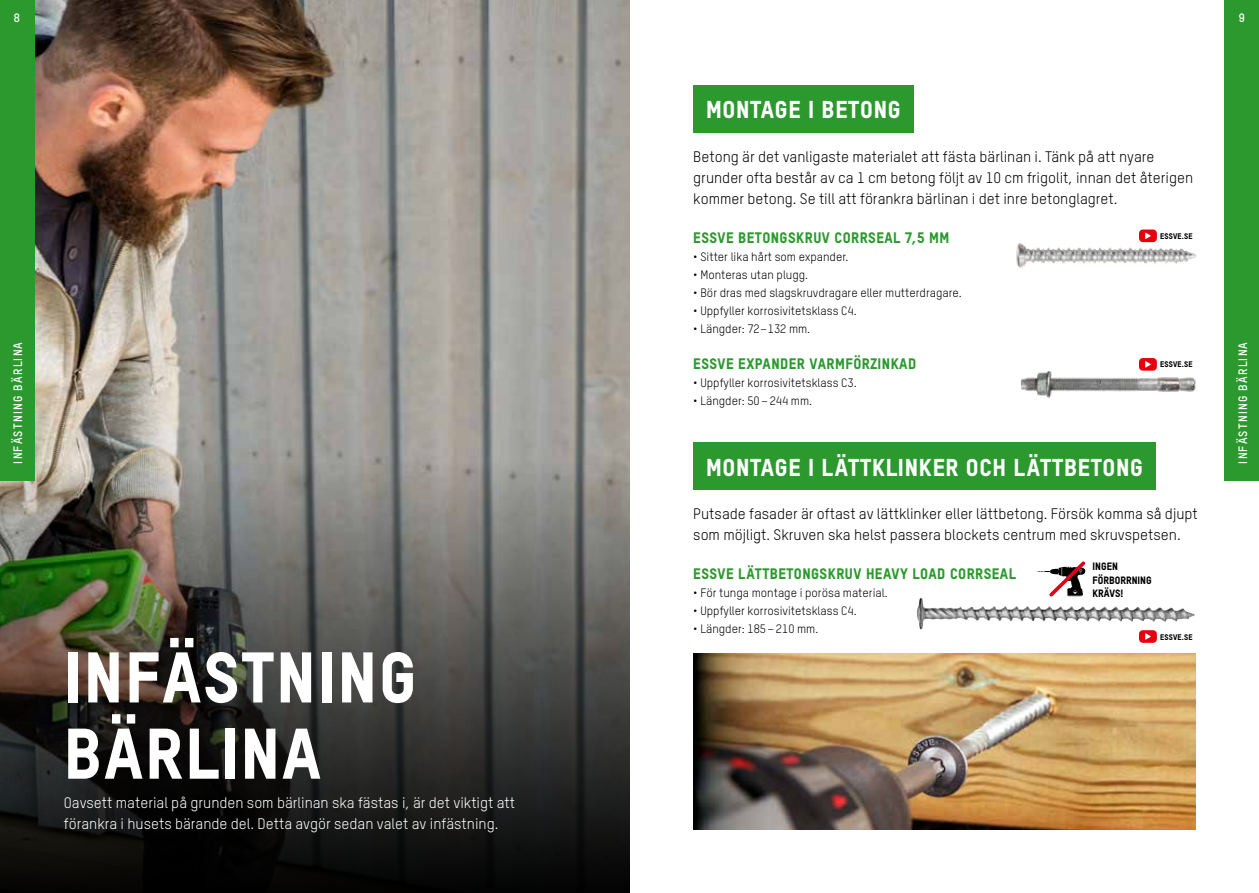
<style>
.page{position:relative;width:1259px;height:893px;background:#fff}
.page>*{position:absolute;margin:0;border:0;box-sizing:border-box;transform-origin:0 0}
.t1{font:800 70.35px/76.2px "TSTAR";letter-spacing:.03em;color:#fff}
.t2{font:800 24px "TSTAR";letter-spacing:.03em;color:#fff}
.t3{font:15px/21px "TSTAR";color:#000}
.t4{font:15px/21px "TSTAR";color:#fff}
.t5{font:800 15px "TSTAR";letter-spacing:.03em;color:#2c992f}
.t6{font:12px "TSTAR";color:#000}
.t7{font:700 12px "TSTAR";letter-spacing:.1em;color:#fff}
.t8{font:800 10.5px/13.5px "TSTAR";color:#000}
.t9{font:800 8.1px "TSTAR";letter-spacing:.03em;color:#000}
</style>
<div class="page">
<div style="left:693px;top:85px;width:220px;height:47px;background:#2c992f"></div>
<div style="left:693px;top:442px;width:462px;height:47px;background:#2c992f"></div>
<img style="left:917px;top:598px;width:123px;height:32px">
<img style="left:1016px;top:238px;width:181px;height:30px">
<img style="left:1021px;top:359px;width:175px;height:39px">
<img style="left:34px;top:0;width:595px;height:463px">
<svg style="left:0;top:463px;width:629px;height:430px;background:#42423c"></svg>
<img style="left:693px;top:653px;width:502px;height:176px">
<svg style="left:1037px;top:561px;width:49px;height:38px"></svg>
<div style="left:0;top:0;width:34px;height:480px;background:#2c992f"></div>
<div style="left:1225px;top:0;width:34px;height:480px;background:#2c992f"></div>
<div style="left:1139px;top:230px;width:17px;height:12px;background:#e7000e;border-radius:4px"></div>
<svg style="left:1145px;top:232px;width:5px;height:7px"></svg>
<div style="left:1139px;top:358px;width:17px;height:13px;background:#e7000e;border-radius:4px"></div>
<svg style="left:1145px;top:361px;width:5px;height:7px"></svg>
<div style="left:1139px;top:630px;width:17px;height:13px;background:#e7000e;border-radius:4px"></div>
<svg style="left:1145px;top:633px;width:5px;height:7px"></svg>
<p class="t7" style="left:14px;top:10px;width:8px">8</p>
<p class="t7" style="left:1239px;top:10px;width:8px">9</p>
<h2 class="t2" style="left:706px;top:95px;width:196px">MONTAGE I BETONG</h2>
<p class="t3" style="left:693px;top:146px;width:501px">Betong är det vanligaste materialet att fästa bärlinan i. Tänk på att nyare grunder ofta består av ca 1 cm betong följt av 10 cm frigolit, innan det återigen kommer betong. Se till att förankra bärlinan i det inre betonglagret.</p>
<p class="t5" style="left:693px;top:229px;width:258px">ESSVE BETONGSKRUV CORRSEAL 7,5 MM</p>
<p class="t6" style="left:693px;top:250px;width:157px">• Sitter lika hårt som expander.</p>
<p class="t6" style="left:693px;top:268px;width:116px">• Monteras utan plugg.</p>
<p class="t6" style="left:693px;top:286px;width:270px">• Bör dras med slagskruvdragare eller mutterdragare.</p>
<p class="t6" style="left:693px;top:304px;width:165px">• Uppfyller korrosivitetsklass C4.</p>
<p class="t6" style="left:693px;top:322px;width:118px">• Längder: 72–132 mm.</p>
<p class="t5" style="left:693px;top:355px;width:224px">ESSVE EXPANDER VARMFÖRZINKAD</p>
<p class="t6" style="left:693px;top:376px;width:165px">• Uppfyller korrosivitetsklass C3.</p>
<p class="t6" style="left:693px;top:394px;width:120px">• Längder: 50 – 244 mm.</p>
<p class="t9" style="left:1160px;top:231px;width:34px">ESSVE.SE</p>
<p class="t7" style="left:11px;top:463px;width:123px;rotate:-90deg">INFÄSTNING BÄRLINA</p>
<p class="t7" style="left:1235px;top:463px;width:123px;rotate:-90deg">INFÄSTNING BÄRLINA</p>
<p class="t9" style="left:1160px;top:360px;width:34px">ESSVE.SE</p>
<h2 class="t2" style="left:706px;top:453px;width:438px">MONTAGE I LÄTTKLINKER OCH LÄTTBETONG</h2>
<h1 class="t1" style="left:64px;top:638px;width:354px">INFÄSTNING<br>BÄRLINA</h1>
<p class="t4" style="left:64px;top:792px;width:453px">Oavsett material på grunden som bärlinan ska fästas i, är det viktigt att förankra i husets bärande del. Detta avgör sedan valet av infästning.</p>
<p class="t3" style="left:693px;top:503px;width:506px">Putsade fasader är oftast av lättklinker eller lättbetong. Försök komma så djupt som möjligt. Skruven ska helst passera blockets centrum med skruvspetsen.</p>
<p class="t5" style="left:693px;top:565px;width:324px">ESSVE LÄTTBETONGSKRUV HEAVY LOAD CORRSEAL</p>
<p class="t6" style="left:693px;top:586px;width:196px">• För tunga montage i porösa material.</p>
<p class="t6" style="left:693px;top:604px;width:165px">• Uppfyller korrosivitetsklass C4.</p>
<p class="t6" style="left:693px;top:622px;width:127px">• Längder: 185 – 210 mm.</p>
<p class="t8" style="left:1092px;top:560px;width:61px">INGEN<br>FÖRBORRNING<br>KRÄVS!</p>
<p class="t9" style="left:1160px;top:632px;width:34px">ESSVE.SE</p>
</div>
